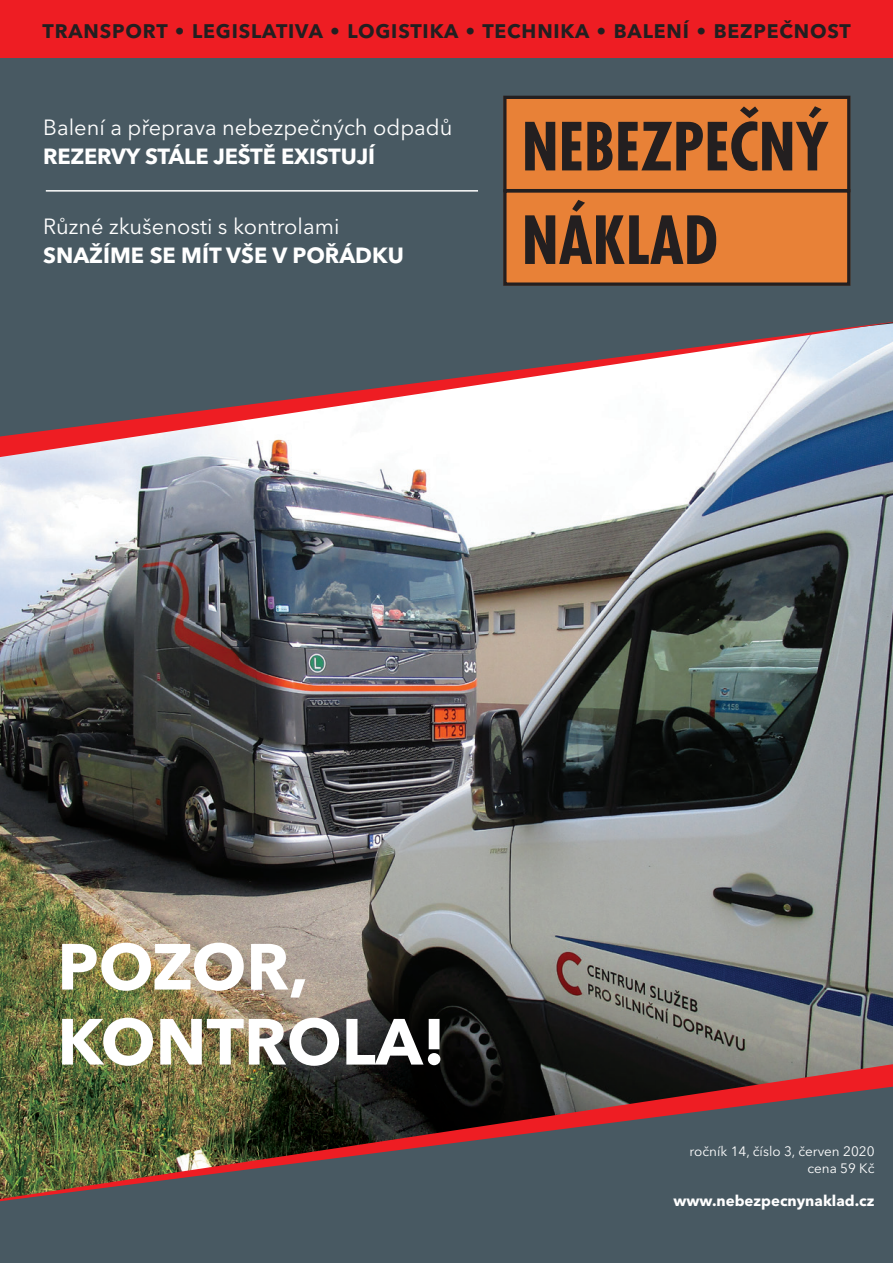
<style>
.page{position:relative;width:893px;height:1263px;background:#fff}
.page>*{position:absolute;margin:0;border:0;box-sizing:border-box;transform-origin:0 0}
.t1{font:700 64.5px/75px "Avenir Next LT Pro";color:#fff}
.t2{font:21.9px "Avenir Next LT Pro";color:#fff}
.t3{font:700 21.9px "Avenir Next LT Pro";letter-spacing:-.01em;color:#fff}
.t4{font:700 19.5px "Avenir Next LT Pro";letter-spacing:.045em;color:#231f20}
.t5{font:700 15px "Avenir Next LT Pro";color:#fff}
.t6{font:13.5px/16.5px "Avenir Next LT Pro";color:#fff;text-align:right}
</style>
<div class="page">
<img style="left:0;top:457px;width:893px;height:607px">
<svg style="left:0;top:436px;width:893px;height:21px"></svg>
<svg style="left:0;top:57px;width:893px;height:379px;background:#666e76"></svg>
<img style="left:0;top:1064px;width:893px;height:23px">
<svg style="left:0;top:1087px;width:893px;height:176px;background:#4f504f"></svg>
<div style="left:0;top:0;width:893px;height:57px;background:#ee1d23"></div>
<div style="left:504px;top:96px;width:346px;height:96px;background:#e88137"></div>
<div style="left:504px;top:190px;width:346px;height:95px;background:#e88137"></div>
<div style="left:503px;top:96px;width:347px;height:96px;border:3px solid #231f20"></div>
<div style="left:503px;top:189px;width:347px;height:97px;border:3px solid #231f20"></div>
<svg style="left:525px;top:122px;width:30px;height:48px"></svg>
<svg style="left:562px;top:122px;width:19px;height:48px"></svg>
<svg style="left:587px;top:106px;width:241px;height:65px"></svg>
<svg style="left:525px;top:200px;width:191px;height:64px"></svg>
<hr style="left:46px;top:190px;width:432px;height:2px;background:#fff">
<p class="t4" style="left:43px;top:19px;width:810px">TRANSPORT • LEGISLATIVA • LOGISTIKA • TECHNIKA • BALENÍ • BEZPEČNOST</p>
<p class="t2" style="left:43px;top:114px;width:411px">Balení a přeprava nebezpečných odpadů</p>
<p class="t3" style="left:43px;top:143px;width:333px">REZERVY STÁLE JEŠTĚ EXISTUJÍ</p>
<p class="t2" style="left:43px;top:213px;width:298px">Různé zkušenosti s kontrolami</p>
<p class="t3" style="left:43px;top:242px;width:362px">SNAŽÍME SE MÍT VŠE V POŘÁDKU</p>
<h1 class="t1" style="left:57px;top:929px;width:390px">POZOR,<br>KONTROLA!</h1>
<p class="t6" style="left:690px;top:1143px;width:186px">ročník 14, číslo 3, červen 2020 cena 59 Kč</p>
<p class="t5" style="left:673px;top:1191px;width:203px">www.nebezpecnynaklad.cz</p>
</div>
